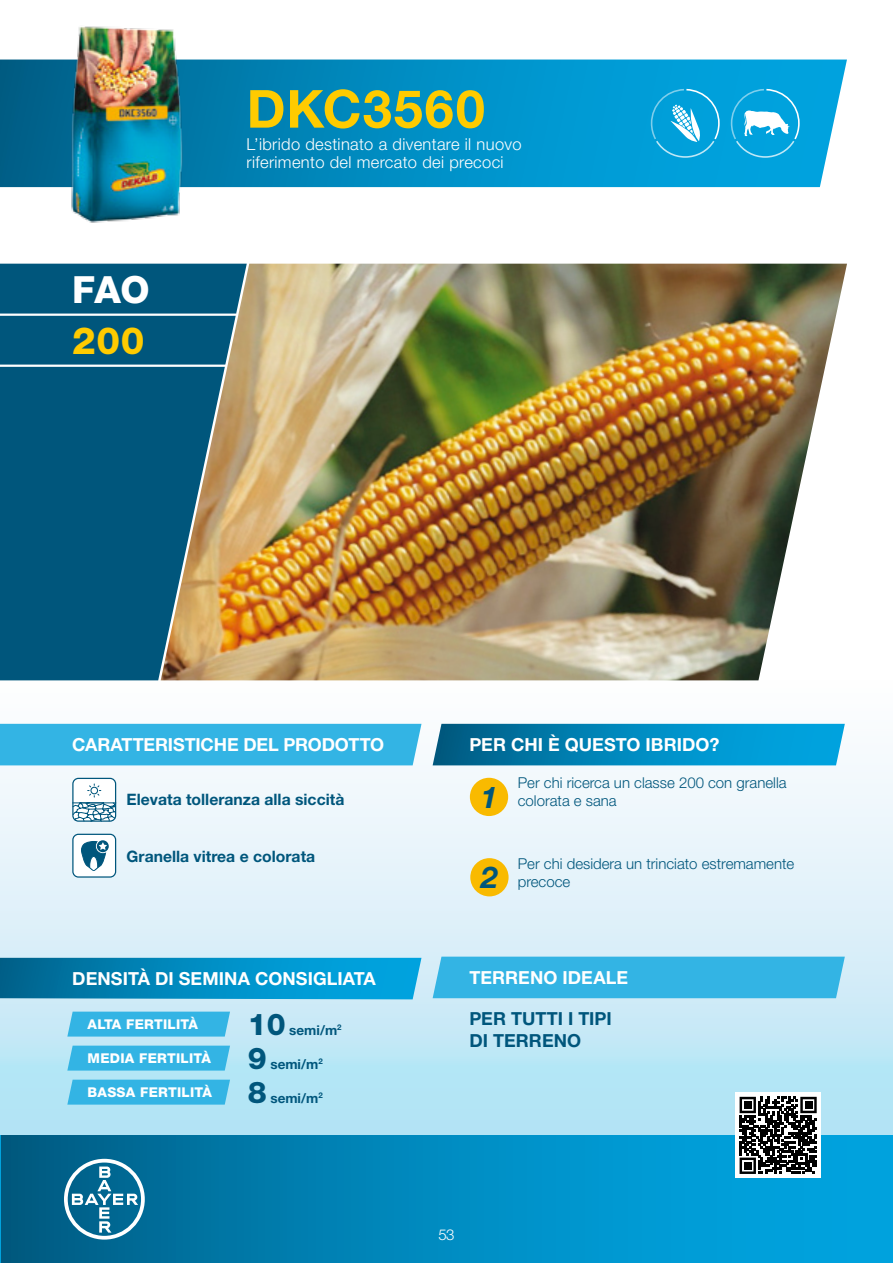
<style>
.page{position:relative;width:893px;height:1263px;background:#fff}
.page>*{position:absolute;margin:0;border:0;box-sizing:border-box;transform-origin:0 0}
.t1{font:700 52.5px "Helvetica Neue LT Std";letter-spacing:.025em;color:#ffcb00}
.t2{font:800 37.5px "Helvetica Neue LT Std";color:#fff}
.t3{font:800 37.5px "Helvetica Neue LT Std";color:#ffcb00}
.t4{font:800 30px "Helvetica Neue LT Std";color:#00567c}
.t5{font:700 18px "Helvetica Neue LT Std";color:#fff}
.t6{font:700 18px/22.5px "Helvetica Neue LT Std";color:#00567c}
.t7{font:300 16.5px/18px "Helvetica Neue LT Std";letter-spacing:.02em;color:#fff}
.t8{font:700 15.75px "Helvetica Neue LT Std";color:#00567c}
.t9{font:300 15px/18px "Helvetica Neue LT Std";color:#00567c}
.t10{font:300 15px "Helvetica Neue LT Std";color:#fff}
.t11{font:800 13.5px "Helvetica Neue LT Std";letter-spacing:.02em;color:#fff}
.t12{font:700 13.5px "Helvetica Neue LT Std";color:#00567c}
.s1{font-weight:700;font-style:italic;font-size:30px}
</style>
<div class="page">
<svg style="left:0;top:60px;width:847px;height:127px;background:#048ec2"></svg>
<div style="left:0;top:680px;width:893px;height:455px;background:linear-gradient(to bottom,#fffffe,#b1e2f4)"></div>
<div style="left:0;top:1135px;width:893px;height:128px;background:linear-gradient(to right,#00618a,#00adec)"></div>
<hr style="left:0;top:1135px;width:1px;height:128px;background:#00a2de">
<svg style="left:64px;top:1159px;width:81px;height:80px"></svg>
<img style="left:62px;top:26px;width:127px;height:197px">
<div style="left:0;top:264px;width:161px;height:416px;background:#00567c"></div>
<hr style="left:0;top:365px;width:227px;height:2px;background:#fff">
<hr style="left:0;top:314px;width:236px;height:2px;background:#fff">
<div style="left:736px;top:1093px;width:85px;height:85px;background:#fff"></div>
<svg style="left:740px;top:1097px;width:77px;height:77px"></svg>
<div style="left:744px;top:1101px;width:7px;height:7px;background:#000"></div>
<div style="left:805px;top:1101px;width:7px;height:7px;background:#000"></div>
<div style="left:744px;top:1162px;width:7px;height:7px;background:#000"></div>
<svg style="left:433px;top:724px;width:412px;height:41px;background:#0589bc"></svg>
<div style="left:433px;top:957px;width:412px;height:41px;background:#33b4e4"></div>
<svg style="left:67px;top:1011px;width:163px;height:25px;background:#3bb7e5"></svg>
<div style="left:67px;top:1046px;width:163px;height:24px;background:#33b4e4"></div>
<div style="left:67px;top:1080px;width:163px;height:24px;background:#33b4e4"></div>
<img style="left:161px;top:264px;width:686px;height:416px">
<svg style="left:731px;top:89px;width:69px;height:69px;background:#31b3e3"></svg>
<svg style="left:651px;top:89px;width:69px;height:69px;background:#24acdf"></svg>
<svg style="left:72px;top:778px;width:44px;height:44px"></svg>
<hr style="left:72px;top:802px;width:44px;height:1px;background:#00567c">
<svg style="left:72px;top:834px;width:44px;height:44px"></svg>
<div style="left:470px;top:778px;width:38px;height:38px;background:#f9ba00;border-radius:50%"></div>
<div style="left:470px;top:858px;width:39px;height:38px;background:#f9ba00;border-radius:50%"></div>
<div style="left:0;top:724px;width:421px;height:41px;background:#33b4e4"></div>
<svg style="left:0;top:958px;width:421px;height:41px;background:#038cc0"></svg>
<h2 class="t2" style="left:72px;top:267px;width:79px">FAO</h2>
<h2 class="t3" style="left:72px;top:318px;width:74px">200</h2>
<h1 class="t1" style="left:247px;top:76px;width:240px">DKC3560</h1>
<p class="t7" style="left:247px;top:135px;width:276px">L’ibrido destinato a diventare il nuovo riferimento del mercato dei precoci</p>
<p class="t5" style="left:72px;top:733px;width:314px">CARATTERISTICHE DEL PRODOTTO</p>
<p class="t8" style="left:127px;top:790px;width:219px">Elevata tolleranza alla siccità</p>
<p class="t8" style="left:127px;top:846px;width:190px">Granella vitrea e colorata</p>
<p class="t5" style="left:72px;top:967px;width:305px">DENSITÀ DI SEMINA CONSIGLIATA</p>
<p class="t11" style="left:88px;top:1016px;width:112px">ALTA FERTILITÀ</p>
<p class="t11" style="left:88px;top:1050px;width:125px">MEDIA FERTILITÀ</p>
<p class="t11" style="left:88px;top:1084px;width:126px">BASSA FERTILITÀ</p>
<h3 class="t4" style="left:248px;top:1006px;width:39px">10</h3>
<p class="t12" style="left:289px;top:1022px;width:54px">semi/m<sup>2</sup></p>
<h3 class="t4" style="left:248px;top:1040px;width:20px">9</h3>
<p class="t12" style="left:270px;top:1056px;width:54px">semi/m<sup>2</sup></p>
<h3 class="t4" style="left:248px;top:1074px;width:20px">8</h3>
<p class="t12" style="left:270px;top:1090px;width:54px">semi/m<sup>2</sup></p>
<p class="t5" style="left:469px;top:733px;width:251px">PER CHI È QUESTO IBRIDO?</p>
<p class="t9" style="left:481px;top:774px;width:307px;text-indent:37px">Per chi ricerca un classe 200 con granella<br><span class="s1">1</span> colorata e sana</p>
<p class="t9" style="left:481px;top:854px;width:315px;text-indent:37px">Per chi desidera un trinciato estremamente<br><span class="s1">2</span> precoce</p>
<p class="t5" style="left:469px;top:966px;width:160px">TERRENO IDEALE</p>
<p class="t6" style="left:469px;top:1006px;width:144px">PER TUTTI I TIPI<br>DI TERRENO</p>
<p class="t10" style="left:438px;top:1225px;width:18px">53</p>
</div>
